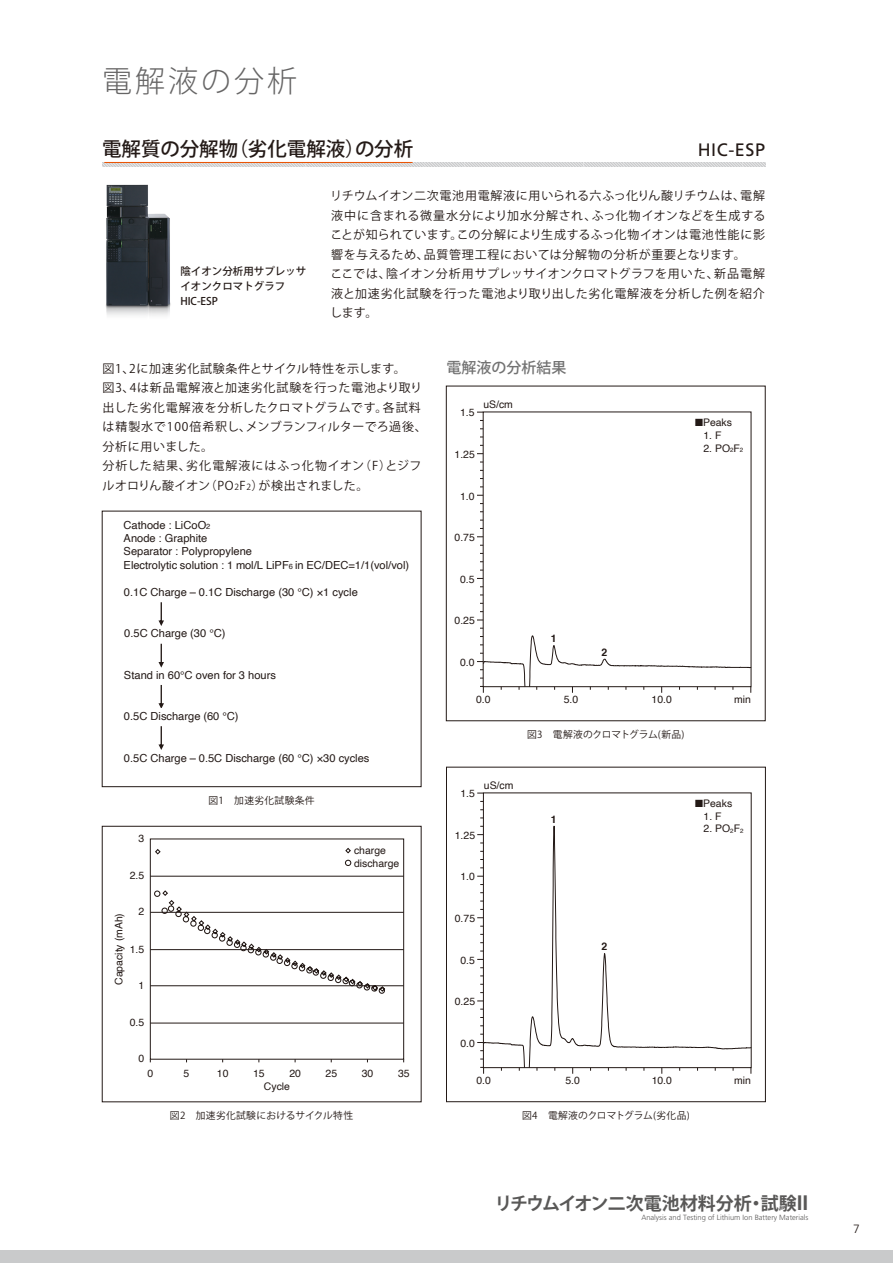
<style>
.page{position:relative;width:893px;height:1263px;background:#fff}
.page>*{position:absolute;margin:0;border:0;box-sizing:border-box;transform-origin:0 0}
.t1{font:300 30px "Koz Go Pro";letter-spacing:.1em;color:#666565}
.t2{font:500 19.5px "Koz Go Pro";color:#231916}
.t3{font:700 18px "Koz Go Pro";color:#595857}
.t4{font:18px "Frutiger LT Std";letter-spacing:.03em;color:#231916}
.t5{font:500 15px "Koz Go Pro";color:#727272}
.t6{font:12px/19.5px "Koz Go Pro";letter-spacing:.045em;color:#231916}
.t7{font:300 12px "Frutiger LT Std";color:#231916}
.t8{font:11.1px/13.5px "Helvetica";color:#231916}
.t9{font:10.5px/12.8px "Helvetica";color:#231916}
.t10{font:500 10.5px/15px "Koz Go Pro";color:#231916}
.t11{font:700 10.5px "Helvetica";color:#231916}
.t12{font:9.75px "Koz Go Pro";letter-spacing:.035em;color:#231916}
.t13{font:9.75px "Koz Go Pro";letter-spacing:.015em;color:#231916}
.t14{font:9.75px "Koz Go Pro";color:#231916}
.t15{font:300 7.5px "Frutiger";color:#595857}
.s1{font-size:8.4px}
.s2{font-size:7.5px}
.s3{font-size:6.15px}
.s4{font-family:"Frutiger";font-size:21px}
</style>
<div class="page">
<svg style="left:102px;top:162px;width:663px;height:5px;background:#d6d7d8"></svg>
<hr style="left:104px;top:162px;width:309px;height:1px;background:#ea5506">
<svg style="left:159px;top:644px;width:5px;height:24px"></svg>
<svg style="left:159px;top:685px;width:5px;height:23px"></svg>
<svg style="left:159px;top:602px;width:5px;height:24px"></svg>
<svg style="left:159px;top:726px;width:5px;height:24px"></svg>
<svg style="left:155px;top:847px;width:197px;height:19px"></svg>
<svg style="left:154px;top:890px;width:232px;height:104px"></svg>
<hr style="left:150px;top:876px;width:254px;height:1px;background:#231916">
<hr style="left:150px;top:985px;width:254px;height:1px;background:#231916">
<hr style="left:150px;top:949px;width:254px;height:1px;background:#231916">
<hr style="left:150px;top:912px;width:254px;height:1px;background:#231916">
<hr style="left:150px;top:1023px;width:254px;height:1px;background:#231916">
<div style="left:150px;top:838px;width:254px;height:221px;border:1px solid #231916"></div>
<svg style="left:477px;top:635px;width:274px;height:58px"></svg>
<svg style="left:485px;top:825px;width:265px;height:241px"></svg>
<div style="left:483px;top:792px;width:269px;height:276px;border:1px solid #231916"></div>
<div style="left:446px;top:767px;width:320px;height:335px;border:1px solid #231916"></div>
<img style="left:106px;top:184px;width:65px;height:132px">
<div style="left:0;top:1250px;width:893px;height:13px;background:#c9cacb"></div>
<h1 class="t1" style="left:102px;top:61px;width:196px">電解液の分析</h1>
<h2 class="t2" style="left:102px;top:136px;width:313px">電解質の分解物（劣化電解液）の分析</h2>
<h3 class="t4" style="left:698px;top:139px;width:69px">HIC-ESP</h3>
<p class="t10" style="left:180px;top:265px;width:127px">陰イオン分析用サプレッサイオンクロマトグラフ<br>HIC-ESP</p>
<p class="t6" style="left:330px;top:187px;width:437px">リチウムイオン二次電池用電解液に用いられる六ふっ化りん酸リチウムは、電解液中に含まれる微量水分により加水分解され、ふっ化物イオンなどを生成することが知られています。この分解により生成するふっ化物イオンは電池性能に影響を与えるため、品質管理工程においては分解物の分析が重要となります。<br>ここでは、陰イオン分析用サプレッサイオンクロマトグラフを用いた、新品電解液と加速劣化試験を行った電池より取り出した劣化電解液を分析した例を紹介します。</p>
<p class="t6" style="left:103px;top:359px;width:326px">図1、2に加速劣化試験条件とサイクル特性を示します。図3、4は新品電解液と加速劣化試験を行った電池より取り出した劣化電解液を分析したクロマトグラムです。各試料は精製水で100倍希釈し、メンブランフィルターでろ過後、分析に用いました。<br>分析した結果、劣化電解液にはふっ化物イオン（F）とジフルオロりん酸イオン（PO<span class="s1">2</span>F<span class="s1">2</span>）が検出されました。</p>
<p class="t8" style="left:124px;top:518px;width:130px">Cathode : LiCoO<span class="s2">2<br></span>Anode : Graphite<br>Separator : Polypropylene</p>
<p class="t8" style="left:124px;top:585px;width:235px">0.1C Charge – 0.1C Discharge (30 ℃) ×1 cycle</p>
<p class="t8" style="left:124px;top:627px;width:103px">0.5C Charge (30 ℃)</p>
<p class="t8" style="left:124px;top:668px;width:154px">Stand in 60℃ oven for 3 hours</p>
<p class="t8" style="left:124px;top:559px;width:287px">Electrolytic solution : 1 mol/L LiPF<span class="s2">6</span> in EC/DEC=1/1(vol/vol)</p>
<p class="t8" style="left:124px;top:710px;width:116px">0.5C Discharge (60 ℃)</p>
<p class="t8" style="left:124px;top:751px;width:247px">0.5C Charge – 0.5C Discharge (60 ℃) ×30 cycles</p>
<p class="t9" style="left:138px;top:832px;width:7px">3</p>
<p class="t9" style="left:130px;top:869px;width:16px">2.5</p>
<p class="t9" style="left:138px;top:906px;width:7px">2</p>
<p class="t9" style="left:113px;top:985px;width:73px;rotate:-90deg">Capacity (mAh)</p>
<p class="t9" style="left:130px;top:943px;width:16px">1.5</p>
<p class="t9" style="left:138px;top:979px;width:7px">1</p>
<p class="t9" style="left:130px;top:1016px;width:16px">0.5</p>
<p class="t9" style="left:138px;top:1052px;width:7px">0</p>
<p class="t12" style="left:208px;top:794px;width:108px">図1　加速劣化試験条件</p>
<p class="t9" style="left:354px;top:844px;width:47px">charge discharge</p>
<p class="t9" style="left:147px;top:1067px;width:7px">0</p>
<p class="t9" style="left:184px;top:1067px;width:7px">5</p>
<p class="t9" style="left:217px;top:1067px;width:13px">10</p>
<p class="t9" style="left:253px;top:1067px;width:13px">15</p>
<p class="t9" style="left:289px;top:1067px;width:13px">20</p>
<p class="t9" style="left:326px;top:1067px;width:13px">25</p>
<p class="t9" style="left:362px;top:1067px;width:13px">30</p>
<p class="t9" style="left:398px;top:1067px;width:13px">35</p>
<p class="t9" style="left:264px;top:1080px;width:28px">Cycle</p>
<p class="t12" style="left:170px;top:1109px;width:185px">図2　加速劣化試験におけるサイクル特性</p>
<p class="t5" style="left:446px;top:358px;width:121px">電解液の分析結果</p>
<p class="t9" style="left:460px;top:407px;width:16px">1.5</p>
<p class="t9" style="left:483px;top:398px;width:31px">uS/cm</p>
<p class="t9" style="left:455px;top:448px;width:22px">1.25</p>
<p class="t9" style="left:460px;top:490px;width:16px">1.0</p>
<p class="t9" style="left:455px;top:531px;width:22px">0.75</p>
<p class="t9" style="left:460px;top:573px;width:16px">0.5</p>
<p class="t9" style="left:455px;top:614px;width:22px">0.25</p>
<p class="t9" style="left:460px;top:656px;width:16px">0.0</p>
<p class="t11" style="left:551px;top:630px;width:7px">1</p>
<p class="t11" style="left:602px;top:644px;width:7px">2</p>
<p class="t9" style="left:695px;top:417px;width:38px">■Peaks</p>
<p class="t9" style="left:703px;top:429px;width:19px">1. F</p>
<p class="t9" style="left:703px;top:442px;width:41px">2. PO<span class="s3">2</span>F<span class="s3">2</span></p>
<p class="t9" style="left:476px;top:693px;width:16px">0.0</p>
<p class="t9" style="left:564px;top:693px;width:16px">5.0</p>
<p class="t9" style="left:651px;top:693px;width:22px">10.0</p>
<p class="t9" style="left:734px;top:693px;width:18px">min</p>
<p class="t14" style="left:527px;top:728px;width:159px">図3　電解液のクロマトグラム(新品)</p>
<p class="t9" style="left:460px;top:787px;width:16px">1.5</p>
<p class="t9" style="left:484px;top:779px;width:31px">uS/cm</p>
<p class="t9" style="left:455px;top:829px;width:22px">1.25</p>
<p class="t9" style="left:460px;top:871px;width:16px">1.0</p>
<p class="t9" style="left:455px;top:912px;width:22px">0.75</p>
<p class="t9" style="left:460px;top:954px;width:16px">0.5</p>
<p class="t9" style="left:455px;top:995px;width:22px">0.25</p>
<p class="t9" style="left:460px;top:1037px;width:16px">0.0</p>
<p class="t11" style="left:551px;top:811px;width:7px">1</p>
<p class="t11" style="left:601px;top:937px;width:7px">2</p>
<p class="t9" style="left:695px;top:798px;width:38px">■Peaks</p>
<p class="t9" style="left:704px;top:810px;width:19px">1. F</p>
<p class="t9" style="left:704px;top:823px;width:41px">2. PO<span class="s3">2</span>F<span class="s3">2</span></p>
<p class="t9" style="left:476px;top:1074px;width:16px">0.0</p>
<p class="t9" style="left:565px;top:1074px;width:16px">5.0</p>
<p class="t9" style="left:652px;top:1074px;width:22px">10.0</p>
<p class="t9" style="left:734px;top:1074px;width:18px">min</p>
<p class="t13" style="left:522px;top:1109px;width:169px">図4　電解液のクロマトグラム(劣化品)</p>
<h3 class="t3" style="left:494px;top:1191px;width:315px">リチウムイオン二次電池材料分析・試験<span class="s4">II</span></h3>
<p class="t15" style="left:641px;top:1213px;width:169px">Analysis and Testing of Lithium Ion Battery Materials</p>
<p class="t7" style="left:853px;top:1222px;width:8px">7</p>
</div>
